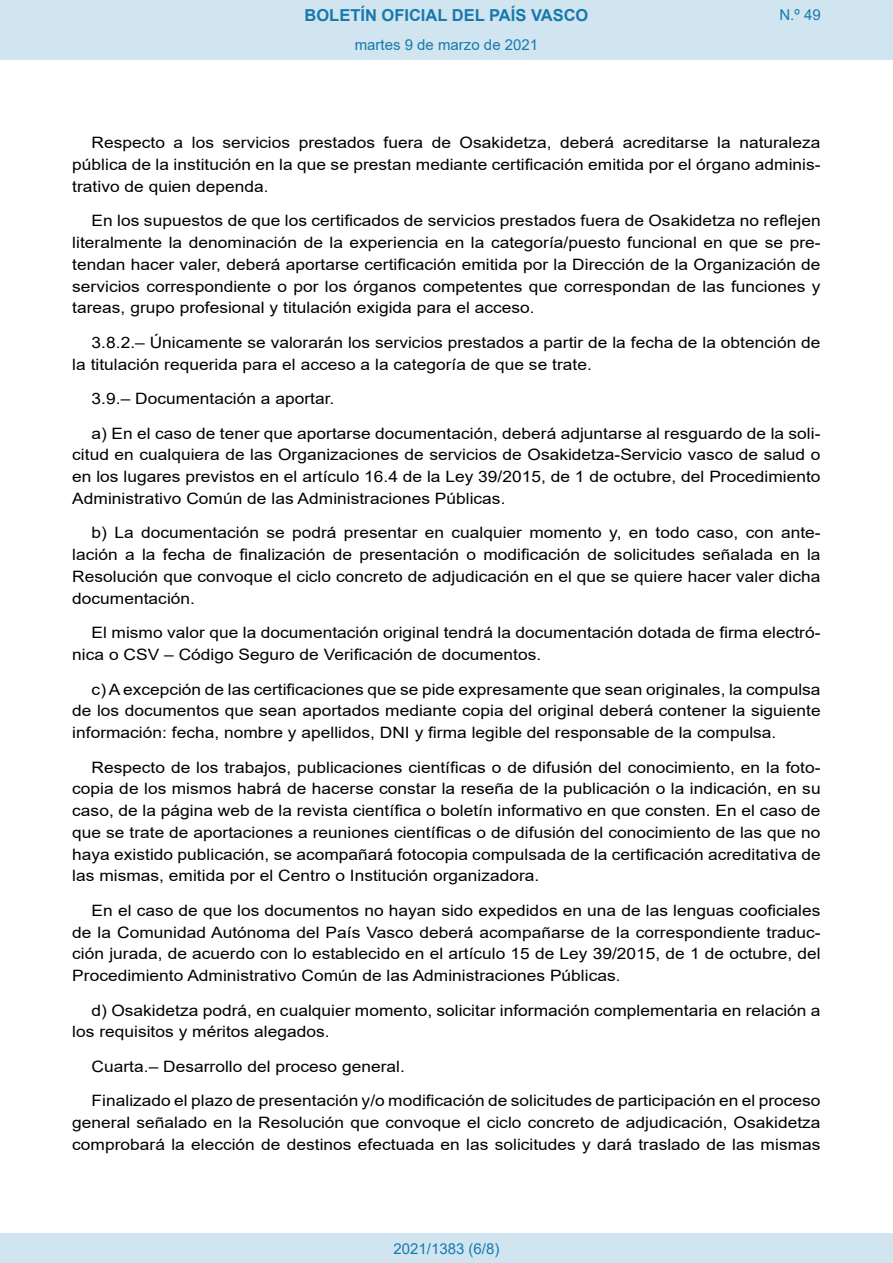
<style>
.page{position:relative;width:893px;height:1263px;background:#fff}
.page>*{position:absolute;margin:0;border:0;box-sizing:border-box;transform-origin:0 0}
.t1{font:700 16.5px "Arial";color:#1879ad}
.BOPVDetalle{font:15.6px/21.8px "Arial";color:#000;text-align:justify;scale:1.11 1}
.Paginacion_Centro{font:15px "Arial";color:#1879ad}
</style>
<div class="page">
<div style="left:0;top:0;width:893px;height:60px;background:#d0e5f0"></div>
<div style="left:0;top:1233px;width:893px;height:30px;background:#d0e5f0"></div>
<p class="t1" style="left:305px;top:3px;width:285px">BOLETÍN OFICIAL DEL PAÍS VASCO</p>
<p class="Paginacion_Centro" style="left:355px;top:35px;width:185px">martes 9 de marzo de 2021</p>
<p class="Paginacion_Centro" style="left:779px;top:5px;width:43px">N.º 49</p>
<p class="BOPVDetalle" style="left:72px;top:132px;width:676px;text-indent:19px">Respecto a los servicios prestados fuera de Osakidetza, deberá acreditarse la naturaleza pública de la institución en la que se prestan mediante certificación emitida por el órgano adminis&shy;trativo de quien dependa.</p>
<p class="BOPVDetalle" style="left:72px;top:210px;width:676px;text-indent:19px">En los supuestos de que los certificados de servicios prestados fuera de Osakidetza no reflejen literalmente la denominación de la experiencia en la categoría/puesto funcional en que se pre&shy;tendan hacer valer, deberá aportarse certificación emitida por la Dirección de la Organización de servicios correspondiente o por los órganos competentes que correspondan de las funciones y tareas, grupo profesional y titulación exigida para el acceso.</p>
<p class="BOPVDetalle" style="left:72px;top:331px;width:676px;text-indent:19px">3.8.2.– Únicamente se valorarán los servicios prestados a partir de la fecha de la obtención de la titulación requerida para el acceso a la categoría de que se trate.</p>
<p class="BOPVDetalle" style="left:92px;top:388px;width:220px">3.9.– Documentación a aportar.</p>
<p class="BOPVDetalle" style="left:72px;top:422px;width:676px;text-indent:19px">a) En el caso de tener que aportarse documentación, deberá adjuntarse al resguardo de la soli&shy;citud en cualquiera de las Organizaciones de servicios de Osakidetza-Servicio vasco de salud o en los lugares previstos en el artículo 16.4 de la Ley 39/2015, de 1 de octubre, del Procedimiento Administrativo Común de las Administraciones Públicas.</p>
<p class="BOPVDetalle" style="left:72px;top:522px;width:676px;text-indent:19px">b) La documentación se podrá presentar en cualquier momento y, en todo caso, con ante&shy;lación a la fecha de finalización de presentación o modificación de solicitudes señalada en la Resolución que convoque el ciclo concreto de adjudicación en el que se quiere hacer valer dicha documentación.</p>
<p class="BOPVDetalle" style="left:72px;top:622px;width:676px;text-indent:19px">El mismo valor que la documentación original tendrá la documentación dotada de firma electró&shy;nica o CSV – Código Seguro de Verificación de documentos.</p>
<p class="BOPVDetalle" style="left:72px;top:678px;width:676px;text-indent:19px">c) A excepción de las certificaciones que se pide expresamente que sean originales, la compulsa de los documentos que sean aportados mediante copia del original deberá contener la siguiente información: fecha, nombre y apellidos, DNI y firma legible del responsable de la compulsa.</p>
<p class="BOPVDetalle" style="left:72px;top:756px;width:676px;text-indent:19px">Respecto de los trabajos, publicaciones científicas o de difusión del conocimiento, en la foto&shy;copia de los mismos habrá de hacerse constar la reseña de la publicación o la indicación, en su caso, de la página web de la revista científica o boletín informativo en que consten. En el caso de que se trate de aportaciones a reuniones científicas o de difusión del conocimiento de las que no haya existido publicación, se acompañará fotocopia compulsada de la certificación acreditativa de las mismas, emitida por el Centro o Institución organizadora.</p>
<p class="BOPVDetalle" style="left:72px;top:899px;width:676px;text-indent:19px">En el caso de que los documentos no hayan sido expedidos en una de las lenguas cooficiales de la Comunidad Autónoma del País Vasco deberá acompañarse de la correspondiente traduc&shy;ción jurada, de acuerdo con lo establecido en el artículo 15 de Ley 39/2015, de 1 de octubre, del Procedimiento Administrativo Común de las Administraciones Públicas.</p>
<p class="BOPVDetalle" style="left:72px;top:999px;width:676px;text-indent:19px">d) Osakidetza podrá, en cualquier momento, solicitar información complementaria en relación a los requisitos y méritos alegados.</p>
<p class="BOPVDetalle" style="left:92px;top:1055px;width:284px">Cuarta.– Desarrollo del proceso general.</p>
<p class="BOPVDetalle" style="left:72px;top:1090px;width:676px;text-indent:19px">Finalizado el plazo de presentación y/o modificación de solicitudes de participación en el proceso general señalado en la Resolución que convoque el ciclo concreto de adjudicación, Osakidetza comprobará la elección de destinos efectuada en las solicitudes y dará traslado de las mismas</p>
<p class="Paginacion_Centro" style="left:393px;top:1238px;width:107px">2021/1383 (6/8)</p>
</div>
